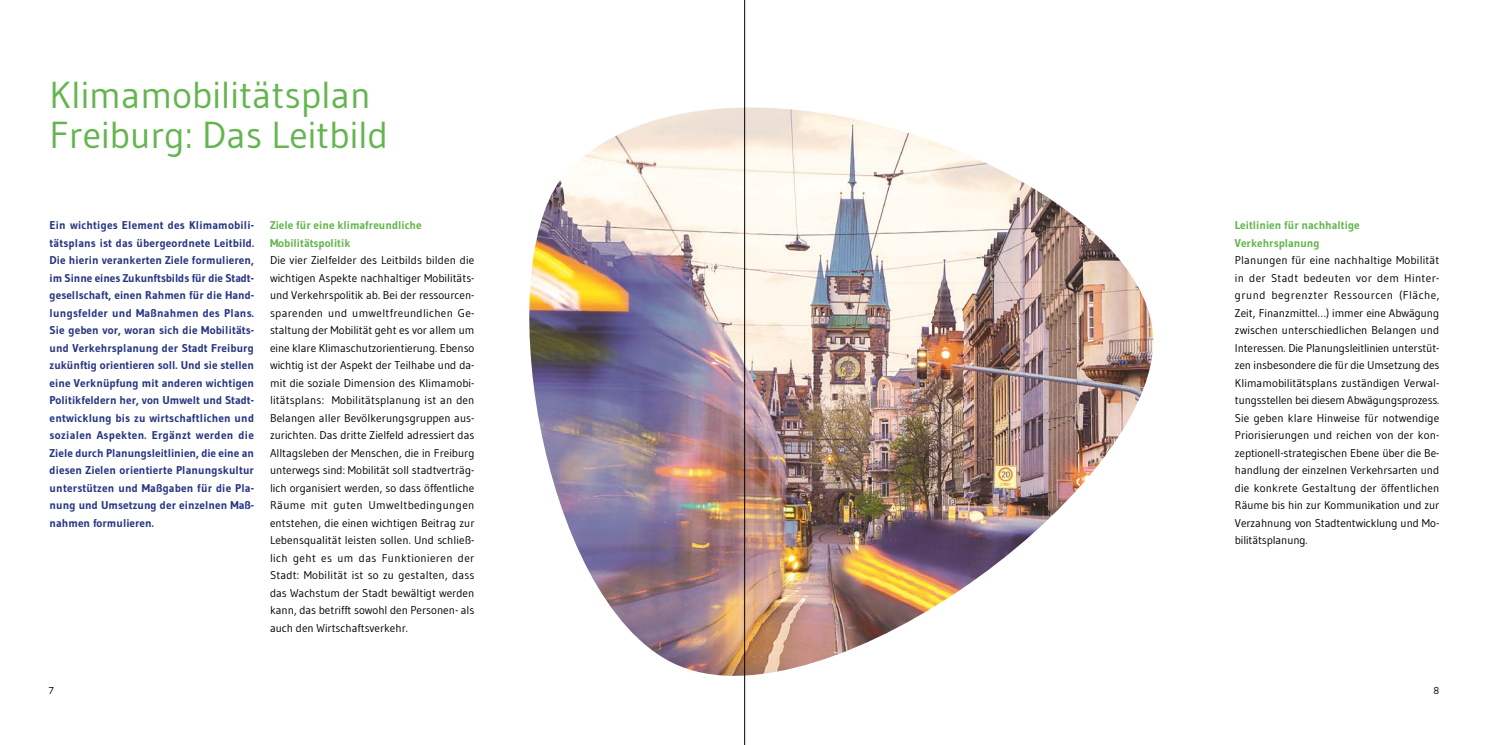
<style>
.page{position:relative;width:1489px;height:745px;background:#fff}
.page>*{position:absolute;margin:0;border:0;box-sizing:border-box;transform-origin:0 0}
.t1{font:37.5px/40px "Gudea";color:#64b54f}
.Fließtext{font:11.25px/17.5px "Gudea";color:#000;text-align:justify}
.Teaser-Text{font:700 11.25px/17.5px "Gudea";letter-spacing:.005em;color:#273683;text-align:justify}
.Kapitelüberschrift{font:700 11.25px/17.5px "Gudea";color:#64b54f}
.t2{font:10px "Gudea";color:#000}
</style>
<div class="page">
<img style="left:529px;top:107px;width:625px;height:569px">
<hr style="left:744px;top:0;width:1px;height:744px;background:#000">
<p class="t1" style="left:50px;top:74px;width:340px">Klimamobilitätsplan<br>Freiburg: Das Leitbild</p>
<p class="Teaser-Text" style="left:50px;top:216px;width:206px">Ein wichtiges Element des Klimamobili&shy;tätsplans ist das übergeordnete Leitbild.<br>Die hierin verankerten Ziele formulieren, im Sinne eines Zukunftsbilds für die Stadt&shy;gesellschaft, einen Rahmen für die Hand&shy;lungsfelder und Maßnahmen des Plans.<br>Sie geben vor, woran sich die Mobilitäts&shy;und Verkehrsplanung der Stadt Freiburg zukünftig orientieren soll. Und sie stellen eine Verknüpfung mit anderen wichtigen Politikfeldern her, von Umwelt und Stadt&shy;entwicklung bis zu wirtschaftlichen und sozialen Aspekten. Ergänzt werden die Ziele durch Planungsleitlinien, die eine an diesen Zielen orientierte Planungskultur unterstützen und Maßgaben für die Pla&shy;nung und Umsetzung der einzelnen Maß&shy;nahmen formulieren.</p>
<h1 class="Kapitelüberschrift" style="left:270px;top:216px;width:153px">Ziele für eine klimafreundliche<br>Mobilitätspolitik</h1>
<p class="Fließtext" style="left:270px;top:251px;width:206px">Die vier Zielfelder des Leitbilds bilden die wichtigen Aspekte nachhaltiger Mobilitäts&shy;und Verkehrspolitik ab. Bei der ressourcen&shy;sparenden und umweltfreundlichen Ge&shy;staltung der Mobilität geht es vor allem um eine klare Klimaschutzorientierung. Ebenso wichtig ist der Aspekt der Teilhabe und da&shy;mit die soziale Dimension des Klimamobi&shy;litätsplans: Mobilitätsplanung ist an den Belangen aller Bevölkerungsgruppen aus&shy;zurichten. Das dritte Zielfeld adressiert das Alltagsleben der Menschen, die in Freiburg unterwegs sind: Mobilität soll stadtverträg&shy;lich organisiert werden, so dass öffentliche Räume mit guten Umweltbedingungen entstehen, die einen wichtigen Beitrag zur Lebensqualität leisten sollen. Und schließ&shy;lich geht es um das Funktionieren der Stadt: Mobilität ist so zu gestalten, dass das Wachstum der Stadt bewältigt werden kann, das betrifft sowohl den Personen- als auch den Wirtschaftsverkehr.</p>
<h1 class="Kapitelüberschrift" style="left:1234px;top:216px;width:126px">Leitlinien für nachhaltige<br>Verkehrsplanung</h1>
<p class="Fließtext" style="left:1234px;top:251px;width:206px">Planungen für eine nachhaltige Mobilität in der Stadt bedeuten vor dem Hinter&shy;grund begrenzter Ressourcen (Fläche, Zeit, Finanzmittel…) immer eine Abwägung zwischen unterschiedlichen Belangen und Interessen. Die Planungsleitlinien unterstüt&shy;zen insbesondere die für die Umsetzung des Klimamobilitätsplans zuständigen Verwal&shy;tungsstellen bei diesem Abwägungsprozess.<br>Sie geben klare Hinweise für notwendige Priorisierungen und reichen von der kon&shy;zeptionell-strategischen Ebene über die Be&shy;handlung der einzelnen Verkehrsarten und die konkrete Gestaltung der öffentlichen Räume bis hin zur Kommunikation und zur Verzahnung von Stadtentwicklung und Mo&shy;bilitätsplanung.</p>
<p class="t2" style="left:49px;top:684px;width:7px">7</p>
<p class="t2" style="left:1433px;top:684px;width:7px">8</p>
</div>
